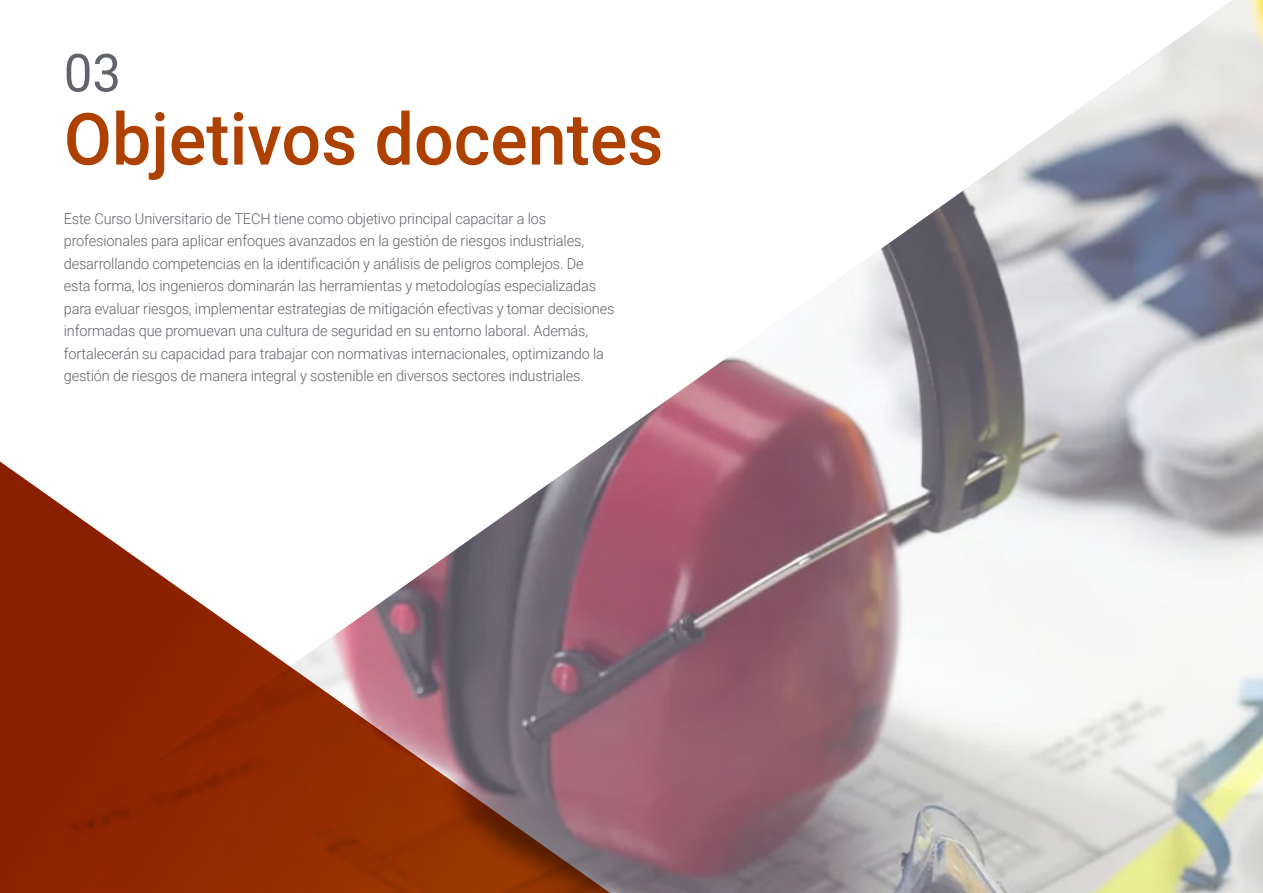
<style>
.page{position:relative;width:1263px;height:893px;background:#fff}
.page>*{position:absolute;margin:0;border:0;box-sizing:border-box;transform-origin:0 0}
.t1{font:500 72px "Roboto";color:#ae4000}
.t2{font:52.5px "Roboto";color:#61646a}
.t3{font:300 15px/22.5px "Roboto";letter-spacing:-.01em;color:#61646a}
</style>
<div class="page">
<img style="left:602px;top:0;width:661px;height:893px">
<svg style="left:0;top:446px;width:640px;height:447px"></svg>
<h2 class="t2" style="left:64px;top:36px;width:59px">03</h2>
<h1 class="t1" style="left:64px;top:89px;width:601px">Objetivos docentes</h1>
<p class="t3" style="left:64px;top:207px;width:552px">Este Curso Universitario de TECH tiene como objetivo principal capacitar a los profesionales para aplicar enfoques avanzados en la gestión de riesgos industriales, desarrollando competencias en la identificación y análisis de peligros complejos. De<br>esta forma, los ingenieros dominarán las herramientas y metodologías especializadas para evaluar riesgos, implementar estrategias de mitigación efectivas y tomar decisiones informadas que promuevan una cultura de seguridad en su entorno laboral. Además, fortalecerán su capacidad para trabajar con normativas internacionales, optimizando la gestión de riesgos de manera integral y sostenible en diversos sectores industriales.</p>
</div>
